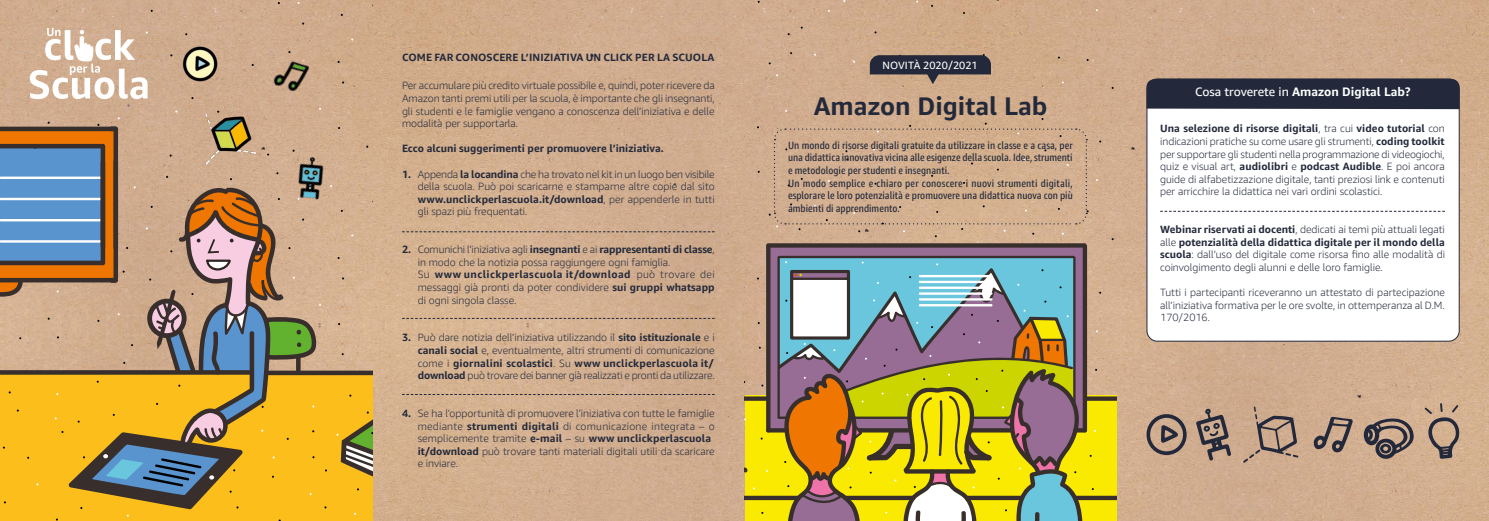
<style>
.page{position:relative;width:1489px;height:521px;background:#fff}
.page>*{position:absolute;margin:0;border:0;box-sizing:border-box;transform-origin:0 0}
.t1{font:700 25.38px "Amazon Ember";color:#23293a}
.t2{font:700 12.25px "Amazon Ember";color:#fff}
.t3{font:300 10.5px/12.6px "Amazon Ember";color:#23293a;text-align:justify}
.t4{font:10.5px/12.6px "Amazon Ember Cd RC";color:#23293a}
.t5{font:700 10.5px "Amazon Ember";color:#23293a}
.t6{font:10.5px "Amazon Ember";color:#fff}
.s1{font-weight:700}
.s2{font-weight:400}
</style>
<div class="page">
<img style="left:0;top:0;width:1488px;height:521px">
<svg style="left:0;top:108px;width:372px;height:413px;background:#bd9f64"></svg>
<div style="left:1146px;top:79px;width:312px;height:262px;background:#fff;border-radius:10px"></div>
<div style="left:1146px;top:79px;width:313px;height:30px;background:#23293a"></div>
<img style="left:170px;top:40px;width:58px;height:54px">
<img style="left:243px;top:30px;width:86px;height:97px">
<img style="left:274px;top:141px;width:71px;height:79px">
<img style="left:193px;top:104px;width:70px;height:65px">
<svg style="left:30px;top:28px;width:118px;height:71px"></svg>
<svg style="left:1313px;top:417px;width:39px;height:36px"></svg>
<svg style="left:1195px;top:408px;width:35px;height:53px;background:#957f71"></svg>
<svg style="left:1146px;top:414px;width:40px;height:41px;background:#937e71"></svg>
<svg style="left:1424px;top:403px;width:34px;height:56px;background:#aa907c"></svg>
<svg style="left:1242px;top:406px;width:56px;height:57px;background:#b0947f"></svg>
<svg style="left:1363px;top:418px;width:50px;height:41px;background:#87766c"></svg>
<svg style="left:869px;top:54px;width:121px;height:30px;background:#605756"></svg>
<svg style="left:745px;top:118px;width:371px;height:403px;background:#b5a572"></svg>
<svg style="left:1160px;top:211px;width:284px;height:1px"></svg>
<svg style="left:402px;top:231px;width:312px;height:1px"></svg>
<svg style="left:402px;top:318px;width:312px;height:1px"></svg>
<svg style="left:402px;top:394px;width:312px;height:1px"></svg>
<p class="t5" style="left:402px;top:51px;width:314px">COME FAR CONOSCERE L’INIZIATIVA UN CLICK PER LA SCUOLA</p>
<p class="t3" style="left:402px;top:79px;width:314px">Per accumulare più credito virtuale possibile e, quindi, poter ricevere da Amazon tanti premi utili per la scuola, è importante che gli insegnanti, gli studenti e le famiglie vengano a conoscenza dell’iniziativa e delle modalità per supportarla.</p>
<p class="t5" style="left:402px;top:142px;width:263px">Ecco alcuni suggerimenti per promuovere l’iniziativa.</p>
<p class="t3" style="left:418px;top:168px;width:298px;text-indent:-16px"><span class="s1">1.</span> Appenda <span class="s1">la locandina</span> che ha trovato nel kit in un luogo ben visibile della scuola. Può poi scaricarne e stamparne altre copie dal sito <span class="s1">www.unclickperlascuola.it/download</span>, per appenderle in tutti gli spazi più frequentati.</p>
<p class="t3" style="left:418px;top:243px;width:298px;text-align:left;text-indent:-16px"><span class="s1">2.</span> Comunichi l’iniziativa agli <span class="s1">insegnanti</span> e ai <span class="s1">rappresentanti di classe</span>, in modo che la notizia possa raggiungere ogni famiglia.<br>Su <span class="s1">www unclickperlascuola it/download</span> può trovare dei messaggi già pronti da poter condividere <span class="s1">sui gruppi whatsapp </span>di ogni singola classe.</p>
<p class="t3" style="left:418px;top:331px;width:298px;text-indent:-16px"><span class="s1">3.</span> Può dare notizia dell’iniziativa utilizzando il <span class="s1">sito istituzionale</span> e i <span class="s1">canali social</span> e, eventualmente, altri strumenti di comunicazione come i <span class="s1">giornalini scolastici</span>. Su <span class="s1">www unclickperlascuola it/ download</span> può trovare dei banner già realizzati e pronti da utilizzare.</p>
<p class="t3" style="left:418px;top:407px;width:298px;text-align:left;text-indent:-16px"><span class="s1">4.</span> Se ha l’opportunità di promuovere l’iniziativa con tutte le famiglie mediante <span class="s1">strumenti digitali</span> di comunicazione integrata – o semplicemente tramite <span class="s1">e-mail</span> – su <span class="s1">www unclickperlascuola it/download</span> può trovare tanti materiali digitali utili da scaricare e inviare.</p>
<p class="t6" style="left:882px;top:58px;width:97px">NOVITÀ 2020/2021</p>
<h1 class="t1" style="left:813px;top:90px;width:235px">Amazon Digital Lab</h1>
<p class="t4" style="left:788px;top:139px;width:286px">Un mondo di risorse digitali gratuite da utilizzare in classe e a casa, per una didattica innovativa vicina alle esigenze della scuola. Idee, strumenti e metodologie per studenti e insegnanti.<br>Un modo semplice e chiaro per conoscere i nuovi strumenti digitali, esplorare le loro potenzialità e promuovere una didattica nuova con più ambienti di apprendimento.</p>
<p class="t2" style="left:1194px;top:84px;width:217px"><span class="s2">Cosa troverete in</span> Amazon Digital Lab?</p>
<p class="t3" style="left:1160px;top:122px;width:286px"><span class="s1">Una selezione di risorse digitali</span>, tra cui <span class="s1">video tutorial</span> con indicazioni pratiche su come usare gli strumenti, <span class="s1">coding toolkit </span>per supportare gli studenti nella programmazione di videogiochi, quiz e visual art, <span class="s1">audiolibri</span> e <span class="s1">podcast Audible</span>. E poi ancora guide di alfabetizzazione digitale, tanti preziosi link e contenuti per arricchire la didattica nei vari ordini scolastici.</p>
<p class="t3" style="left:1160px;top:223px;width:286px"><span class="s1">Webinar riservati ai docenti</span>, dedicati ai temi più attuali legati alle <span class="s1">potenzialità della didattica digitale per il mondo della scuola</span>: dall’uso del digitale come risorsa fino alle modalità di coinvolgimento degli alunni e delle loro famiglie.</p>
<p class="t3" style="left:1160px;top:286px;width:286px">Tutti i partecipanti riceveranno un attestato di partecipazione all’iniziativa formativa per le ore svolte, in ottemperanza al D.M.<br>170/2016.</p>
</div>
